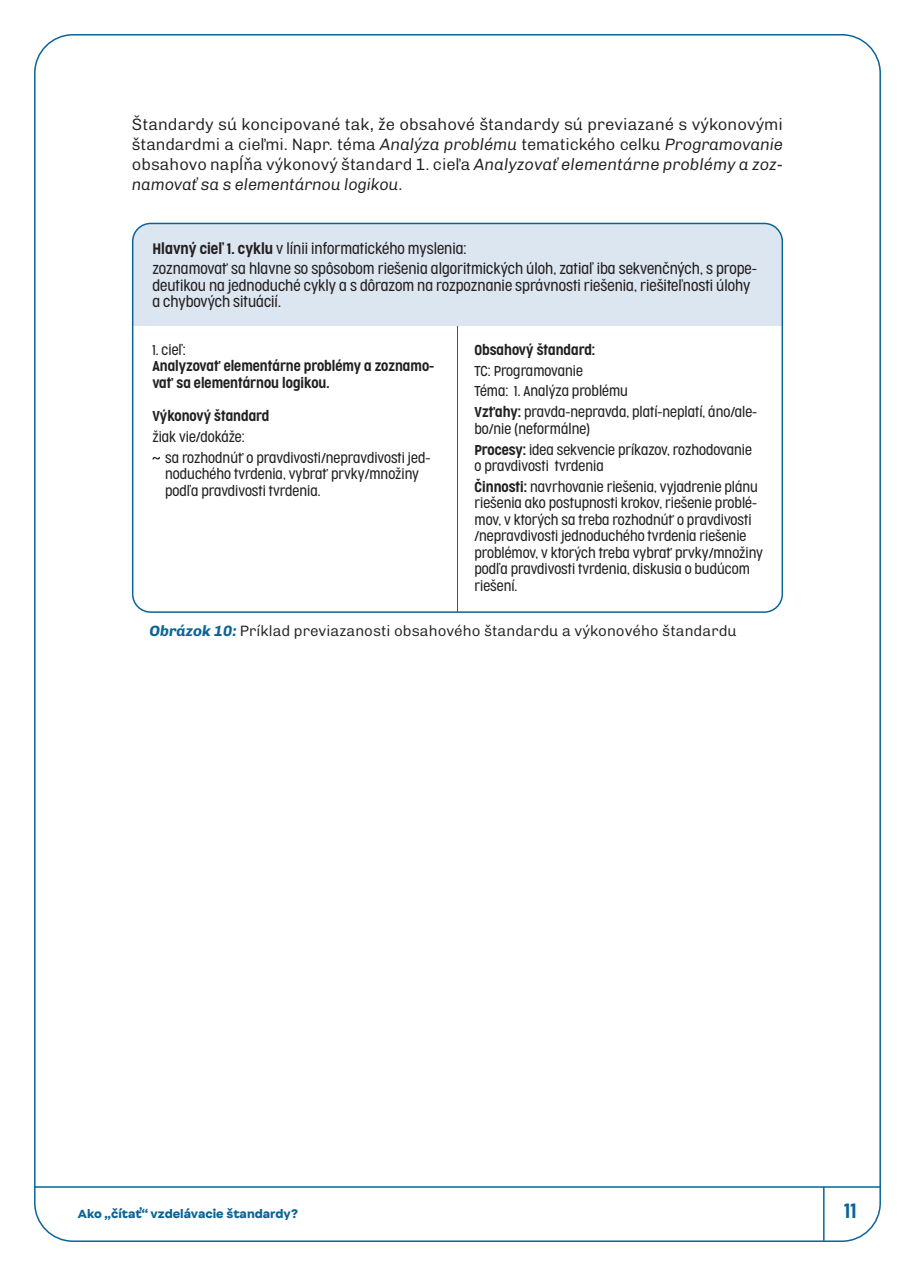
<style>
.page{position:relative;width:915px;height:1276px;background:#fff}
.page>*{position:absolute;margin:0;border:0;box-sizing:border-box;transform-origin:0 0}
.t1{font:300 19.5px "Cocogoose Narrow";color:#0a6496}
.t2{font:300 16.5px/19.8px "Chivo";color:#231f20;text-align:justify}
.t3{font:300 15px "Chivo";color:#231f20}
.t4{font:300 14.25px/16.5px "Cocogoose Condensed";color:#231f20}
.t5{font:300 13.5px/16.5px "Cocogoose Condensed";color:#231f20}
.t6{font:300 13.5px/16.5px "Cocogoose Condensed";color:#231f20}
.t7{font:900 11.25px "Internacional";color:#0a6496}
.s1{font-style:italic}
.s2{font-style:inherit}
.s3{font-weight:700;font-style:italic;color:#0a6496}
</style>
<div class="page">
<hr style="left:34px;top:1186px;width:846px;height:1px;background:#0a6496">
<hr style="left:822px;top:1186px;width:2px;height:54px;background:#0a6496">
<hr style="left:457px;top:241px;width:1px;height:371px;background:#0a6496">
<div style="left:133px;top:223px;width:649px;height:103px;background:#dce6f0"></div>
<div style="left:132px;top:223px;width:650px;height:390px;border:2px solid #0a6496;border-radius:18px"></div>
<svg style="left:152px;top:457px;width:8px;height:2px"></svg>
<p class="t2" style="left:132px;top:114px;width:652px">Štandardy sú koncipované tak, že obsahové štandardy sú previazané s výkonovými štandardmi a cieľmi. Napr. téma <span class="s1">Analýza problému</span> tematického celku <span class="s1">Programovanie </span>obsahovo napĺňa výkonový štandard 1. cieľa <span class="s1">Analyzovať elementárne problémy a zoz&shy;namovať sa s elementárnou logikou</span>.</p>
<p class="t4" style="left:152px;top:240px;width:316px"><span class="s2">Hlavný cieľ 1. cyklu</span> v línii informatického myslenia:</p>
<p class="t4" style="left:152px;top:261px;width:606px">zoznamovať sa hlavne so spôsobom riešenia algoritmických úloh, zatiaľ iba sekvenčných, s prope&shy;deutikou na jednoduché cykly a s dôrazom na rozpoznanie správnosti riešenia, riešiteľnosti úlohy a chybových situácií.</p>
<p class="t5" style="left:152px;top:341px;width:35px">1. cieľ:</p>
<p class="t6" style="left:152px;top:358px;width:283px">Analyzovať elementárne problémy a zoznamo&shy;vať sa elementárnou logikou.</p>
<p class="t6" style="left:152px;top:408px;width:118px">Výkonový štandard</p>
<p class="t5" style="left:152px;top:428px;width:94px">žiak vie/dokáže:</p>
<p class="t5" style="left:165px;top:449px;width:266px">sa rozhodnúť o pravdivosti/nepravdivosti jed&shy;noduchého tvrdenia, vybrať prvky/množiny podľa pravdivosti tvrdenia.</p>
<p class="t6" style="left:474px;top:342px;width:122px">Obsahový štandard:</p>
<p class="t5" style="left:474px;top:362px;width:110px">TC: Programovanie</p>
<p class="t5" style="left:474px;top:383px;width:155px">Téma: 1. Analýza problému</p>
<p class="t5" style="left:474px;top:404px;width:284px"><span class="s2">Vzťahy:</span> pravda-nepravda, platí-neplatí, áno/ale&shy;bo/nie (neformálne)</p>
<p class="t5" style="left:474px;top:441px;width:279px"><span class="s2">Procesy:</span> idea sekvencie príkazov, rozhodovanie o pravdivosti tvrdenia</p>
<p class="t5" style="left:474px;top:478px;width:290px"><span class="s2">Činnosti:</span> navrhovanie riešenia, vyjadrenie plánu riešenia ako postupnosti krokov, riešenie problé&shy;mov, v ktorých sa treba rozhodnúť o pravdivosti /nepravdivosti jednoduchého tvrdenia riešenie problémov, v ktorých treba vybrať prvky/množiny podľa pravdivosti tvrdenia, diskusia o budúcom riešení.</p>
<p class="t3" style="left:149px;top:619px;width:588px"><span class="s3">Obrázok 10:</span> Príklad previazanosti obsahového štandardu a výkonového štandardu</p>
<p class="t7" style="left:78px;top:1206px;width:222px">Ako „čítať“ vzdelávacie štandardy?</p>
<h1 class="t1" style="left:843px;top:1197px;width:14px">11</h1>
</div>
